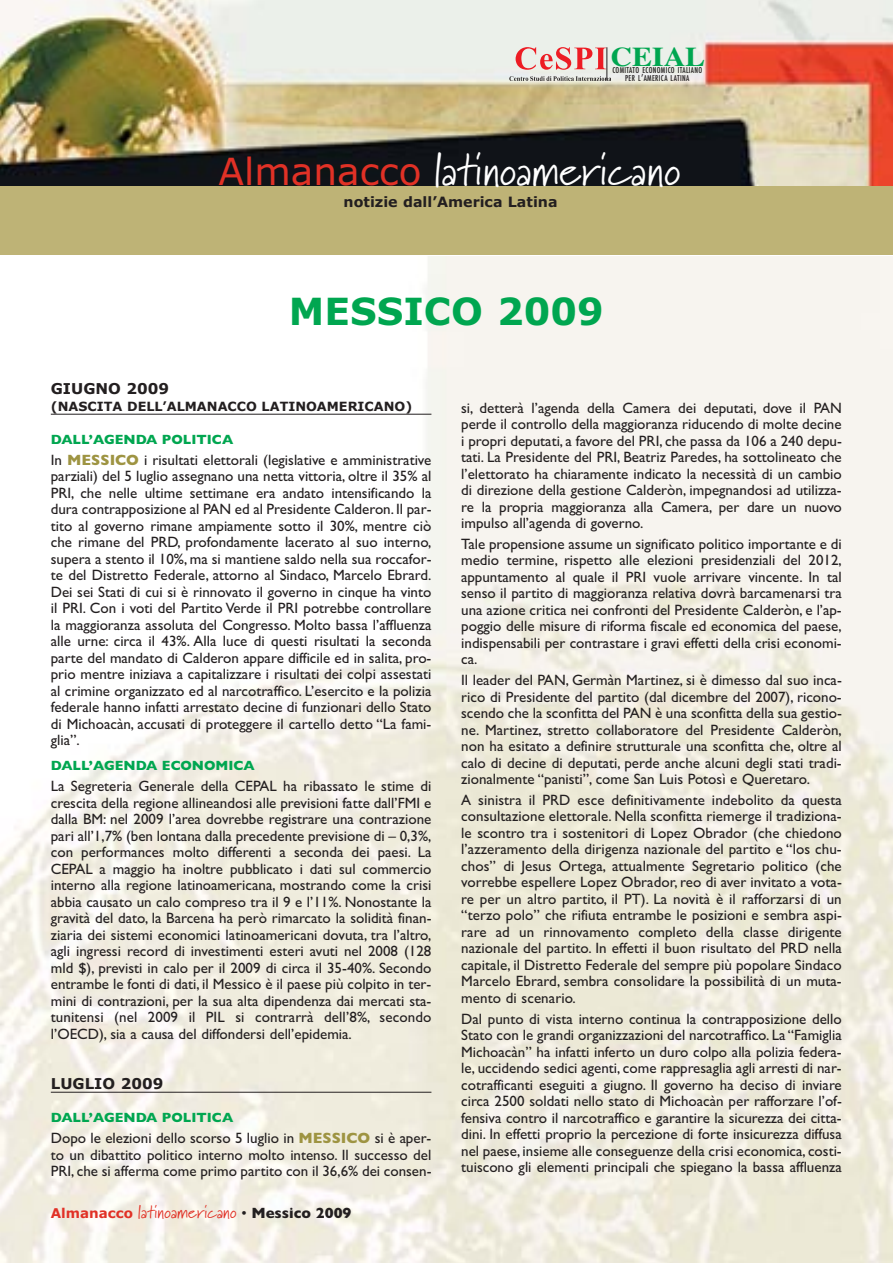
<style>
.page{position:relative;width:893px;height:1263px;background:#fff}
.page>*{position:absolute;margin:0;border:0;box-sizing:border-box;transform-origin:0 0}
.t1{font:45px "Marydale";letter-spacing:.01em;color:#fff}
.t2{font:700 37.5px "Verdana";color:#00a650}
.t3{font:700 27.15px "Times";color:#00a650;scale:1.1 1}
.t4{font:18px "Marydale";letter-spacing:.01em;color:#e13126}
.t5{font:15px/16.5px "Gill Sans";color:#231f20;text-align:justify}
.t6{font:700 15px "Verdana";color:#231f20}
.t7{font:700 14.25px "Verdana";color:#231f20}
.t8{font:700 13.5px "Gill Sans";color:#00a650}
.t9{font:700 12.75px "Verdana";color:#231f20}
.t10{font:500 condensed 7.8px/7.5px "Futura";letter-spacing:.04em;color:#231f20;text-align:center}
.s1{font-size:10.5px}
.s2{font-family:"Verdana";font-size:37.5px;color:#e13126}
.s3{font-weight:700;color:#9e9442}
.s4{font-family:"Verdana";font-weight:700;font-size:13.5px}
.s5{font-family:"Gill Sans";font-size:15px;color:#231f20}
.s6{font-family:"Gill Sans";font-weight:700;font-size:15px;color:#231f20}
</style>
<div class="page">
<img style="left:0;top:0;width:893px;height:187px">
<div style="left:0;top:187px;width:893px;height:68px;background:#beb376"></div>
<hr style="left:51px;top:414px;width:380px;height:1px;background:#231f20">
<hr style="left:51px;top:1092px;width:380px;height:1px;background:#231f20">
<svg style="left:516px;top:47px;width:90px;height:23px;background:#eba7a6"></svg>
<svg style="left:509px;top:76px;width:102px;height:5px"></svg>
<hr style="left:606px;top:47px;width:1px;height:33px;background:#231f20">
<h3 class="t3" style="left:611px;top:47px;width:87px">CEIAL</h3>
<p class="t10" style="left:612px;top:67px;width:91px">COMITATO ECONOMICO ITALIANO<br>PER L<span class="s1">’</span>AMERICA LATINA</p>
<h1 class="t1" style="left:218px;top:144px;width:464px"><span class="s2">Almanacco</span> latinoamericano</h1>
<p class="t7" style="left:344px;top:196px;width:215px">notizie dall’America Latina</p>
<h2 class="t2" style="left:289px;top:296px;width:316px">MESSICO 2009</h2>
<p class="t6" style="left:51px;top:383px;width:120px">GIUGNO 2009</p>
<p class="t9" style="left:51px;top:401px;width:363px">(NASCITA DELL’ALMANACCO LATINOAMERICANO)</p>
<p class="t8" style="left:51px;top:435px;width:184px">DALL’AGENDA POLITICA</p>
<p class="t5" style="left:51px;top:453px;width:382px">In <span class="s3">MESSICO</span> i risultati elettorali (legislative e amministrative parziali) del 5 luglio assegnano una netta vittoria, oltre il 35% al PRI, che nelle ultime settimane era andato intensificando la dura contrapposizione al PAN ed al Presidente Calderon.Il par&shy;tito al governo rimane ampiamente sotto il 30%, mentre ciò che rimane del PRD, profondamente lacerato al suo interno, supera a stento il 10%, ma si mantiene saldo nella sua roccafor&shy;te del Distretto Federale, attorno al Sindaco, Marcelo Ebrard.<br>Dei sei Stati di cui si è rinnovato il governo in cinque ha vinto il PRI. Con i voti del Partito Verde il PRI potrebbe controllare la maggioranza assoluta del Congresso. Molto bassa l’affluenza alle urne: circa il 43%. Alla luce di questi risultati la seconda parte del mandato di Calderon appare difficile ed in salita, pro&shy;prio mentre iniziava a capitalizzare i risultati dei colpi assestati al crimine organizzato ed al narcotraffico. L’esercito e la polizia federale hanno infatti arrestato decine di funzionari dello Stato di Michoacàn, accusati di proteggere il cartello detto “La fami&shy;glia”.</p>
<p class="t8" style="left:51px;top:761px;width:206px">DALL’AGENDA ECONOMICA</p>
<p class="t5" style="left:51px;top:780px;width:382px">La Segreteria Generale della CEPAL ha ribassato le stime di crescita della regione allineandosi alle previsioni fatte dall’FMI e dalla BM: nel 2009 l’area dovrebbe registrare una contrazione pari all’1,7% (ben lontana dalla precedente previsione di – 0,3%, con performances molto differenti a seconda dei paesi. La CEPAL a maggio ha inoltre pubblicato i dati sul commercio interno alla regione latinoamericana, mostrando come la crisi abbia causato un calo compreso tra il 9 e l’11%. Nonostante la gravità del dato, la Barcena ha però rimarcato la solidità finan&shy;ziaria dei sistemi economici latinoamericani dovuta, tra l’altro, agli ingressi record di investimenti esteri avuti nel 2008 (128 mld $), previsti in calo per il 2009 di circa il 35-40%. Secondo entrambe le fonti di dati, il Messico è il paese più colpito in ter&shy;mini di contrazioni, per la sua alta dipendenza dai mercati sta&shy;tunitensi (nel 2009 il PIL si contrarrà dell’8%, secondo l’OECD), sia a causa del diffondersi dell’epidemia.</p>
<p class="t6" style="left:51px;top:1077px;width:114px">LUGLIO 2009</p>
<p class="t8" style="left:51px;top:1113px;width:184px">DALL’AGENDA POLITICA</p>
<p class="t5" style="left:51px;top:1131px;width:382px">Dopo le elezioni dello scorso 5 luglio in <span class="s3">MESSICO</span> si è aper&shy;to un dibattito politico interno molto intenso. Il successo del PRI, che si afferma come primo partito con il 36,6% dei consen-</p>
<p class="t4" style="left:51px;top:1201px;width:302px"><span class="s4">Almanacco</span> latinoamericano <span class="s5">•</span> <span class="s6">Messico 2009</span></p>
<p class="t5" style="left:461px;top:401px;width:382px">si, detterà l’agenda della Camera dei deputati, dove il PAN perde il controllo della maggioranza riducendo di molte decine i propri deputati, a favore del PRI, che passa da 106 a 240 depu&shy;tati. La Presidente del PRI, Beatriz Paredes, ha sottolineato che l’elettorato ha chiaramente indicato la necessità di un cambio di direzione della gestione Calderòn, impegnandosi ad utilizza&shy;re la propria maggioranza alla Camera, per dare un nuovo impulso all’agenda di governo.</p>
<p class="t5" style="left:461px;top:537px;width:382px">Tale propensione assume un significato politico importante e di medio termine, rispetto alle elezioni presidenziali del 2012, appuntamento al quale il PRI vuole arrivare vincente. In tal senso il partito di maggioranza relativa dovrà barcamenarsi tra una azione critica nei confronti del Presidente Calderòn, e l’ap&shy;poggio delle misure di riforma fiscale ed economica del paese, indispensabili per contrastare i gravi effetti della crisi economi&shy;ca.</p>
<p class="t5" style="left:461px;top:674px;width:382px">Il leader del PAN, Germàn Martinez, si è dimesso dal suo inca&shy;rico di Presidente del partito (dal dicembre del 2007), ricono&shy;scendo che la sconfitta del PAN è una sconfitta della sua gestio&shy;ne. Martinez, stretto collaboratore del Presidente Calderòn, non ha esitato a definire strutturale una sconfitta che, oltre al calo di decine di deputati, perde anche alcuni degli stati tradi&shy;zionalmente “panisti”, come San Luis Potosì e Queretaro.</p>
<p class="t5" style="left:461px;top:793px;width:382px">A sinistra il PRD esce definitivamente indebolito da questa consultazione elettorale. Nella sconfitta riemerge il tradiziona&shy;le scontro tra i sostenitori di Lopez Obrador (che chiedono l’azzeramento della dirigenza nazionale del partito e “los chu&shy;chos” di Jesus Ortega, attualmente Segretario politico (che vorrebbe espellere Lopez Obrador, reo di aver invitato a vota&shy;re per un altro partito, il PT). La novità è il rafforzarsi di un “terzo polo” che rifiuta entrambe le posizioni e sembra aspi&shy;rare ad un rinnovamento completo della classe dirigente nazionale del partito. In effetti il buon risultato del PRD nella capitale, il Distretto Federale del sempre più popolare Sindaco Marcelo Ebrard, sembra consolidare la possibilità di un muta&shy;mento di scenario.</p>
<p class="t5" style="left:461px;top:1012px;width:382px">Dal punto di vista interno continua la contrapposizione dello Stato con le grandi organizzazioni del narcotraffico. La “Famiglia Michoacàn” ha infatti inferto un duro colpo alla polizia federa&shy;le, uccidendo sedici agenti, come rappresaglia agli arresti di nar&shy;cotrafficanti eseguiti a giugno. Il governo ha deciso di inviare circa 2500 soldati nello stato di Michoacàn per rafforzare l’of&shy;fensiva contro il narcotraffico e garantire la sicurezza dei citta&shy;dini. In effetti proprio la percezione di forte insicurezza diffusa nel paese, insieme alle conseguenze della crisi economica, costi&shy;tuiscono gli elementi principali che spiegano la bassa affluenza</p>
</div>
